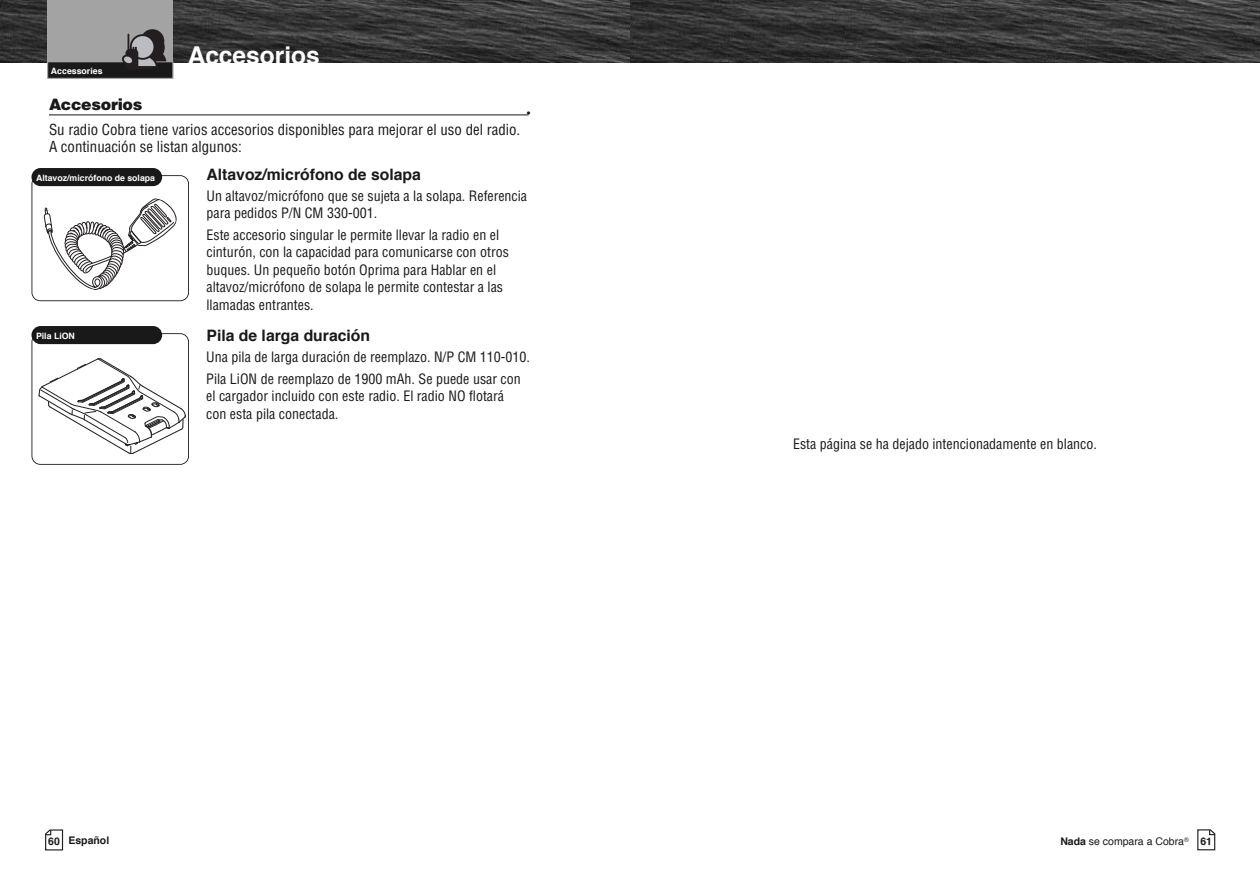
<style>
.page{position:relative;width:1260px;height:882px;background:#fff}
.page>*{position:absolute;margin:0;border:0;box-sizing:border-box;transform-origin:0 0}
.t1{font:700 24.5px "Helvetica";color:#fff}
.t2{font:700 15.75px "Helvetica";color:#191919}
.t3{font:900 15.75px "Helvetica LT Std";letter-spacing:-.02em;color:#191919}
.t4{font:condensed 14.88px/17.5px "Helvetica LT Std";color:#191919}
.t5{font:condensed 14px/17.5px "Helvetica LT Std";color:#191919}
.t6{font:700 14px "Helvetica";color:#191919}
.t7{font:10.5px "Helvetica";color:#191919}
.t8{font:700 10.5px "Helvetica";color:#191919}
.t9{font:700 8.75px "Helvetica";color:#fff}
.t10{font:6.3px "Helvetica";color:#191919}
.s1{font-weight:700}
</style>
<div class="page">
<img style="left:0;top:0;width:630px;height:63px">
<div style="left:47px;top:0;width:126px;height:63px;background:#a3a3a3"></div>
<div style="left:48px;top:62px;width:124px;height:16px;background:#191919"></div>
<div style="left:47px;top:61px;width:126px;height:18px;border:1px solid #a3a3a3"></div>
<div style="left:141px;top:29px;width:23px;height:24px;background:#231f20;border-radius:50%"></div>
<div style="left:126px;top:49px;width:12px;height:21px;background:#231f20;border-radius:4px"></div>
<svg style="left:121px;top:34px;width:45px;height:33px"></svg>
<hr style="left:49px;top:114px;width:480px;height:1px;background:#191919">
<svg style="left:44px;top:198px;width:133px;height:92px"></svg>
<div style="left:32px;top:175px;width:157px;height:126px;border:2px solid #191919;border-radius:9px"></div>
<div style="left:32px;top:168px;width:130px;height:18px;background:#191919;border-radius:9px"></div>
<svg style="left:45px;top:829px;width:19px;height:21px"></svg>
<svg style="left:630px;top:0;width:630px;height:63px;background:#363636"></svg>
<svg style="left:1197px;top:829px;width:18px;height:21px"></svg>
<svg style="left:39px;top:358px;width:147px;height:96px"></svg>
<div style="left:32px;top:333px;width:157px;height:132px;border:2px solid #191919;border-radius:9px"></div>
<div style="left:32px;top:326px;width:130px;height:18px;background:#191919;border-radius:9px"></div>
<p class="t9" style="left:51px;top:67px;width:53px">Introduction</p>
<p class="t9" style="left:51px;top:67px;width:53px">Accessories</p>
<p class="t3" style="left:49px;top:98px;width:95px">Accesorios</p>
<h1 class="t1" style="left:188px;top:46px;width:134px">Accesorios</h1>
<p class="t6" style="left:526px;top:108px;width:6px">•</p>
<p class="t4" style="left:49px;top:122px;width:473px">Su radio Cobra tiene varios accesorios disponibles para mejorar el uso del radio.<br>A continuación se listan algunos:</p>
<p class="t2" style="left:206px;top:168px;width:216px">Altavoz/micrófono de solapa</p>
<p class="t5" style="left:206px;top:188px;width:322px">Un altavoz/micrófono que se sujeta a la solapa. Referencia para pedidos P/N CM 330-001.</p>
<p class="t5" style="left:206px;top:227px;width:304px">Este accesorio singular le permite llevar la radio en el cinturón, con la capacidad para comunicarse con otros buques. Un pequeño botón Oprima para Hablar en el altavoz/micrófono de solapa le permite contestar a las llamadas entrantes.</p>
<p class="t2" style="left:206px;top:329px;width:165px">Pila de larga duración</p>
<p class="t5" style="left:206px;top:348px;width:325px;line-height:21.3px">Una pila de larga duración de reemplazo. N/P CM 110-010.<br>Pila LiON de reemplazo de 1900 mAh. Se puede usar con</p>
<p class="t5" style="left:206px;top:388px;width:299px">el cargador incluido con este radio. El radio NO flotará con esta pila conectada.</p>
<p class="t9" style="left:36px;top:174px;width:121px">Altavoz/micrófono de solapa</p>
<p class="t9" style="left:36px;top:332px;width:40px">Pila LiON</p>
<p class="t5" style="left:793px;top:437px;width:305px">Esta página se ha dejado intencionadamente en blanco.</p>
<p class="t8" style="left:48px;top:836px;width:62px">60 Español</p>
<p class="t7" style="left:1060px;top:837px;width:125px"><span class="s1">Nada</span> se compara a Cobra</p>
<p class="t8" style="left:1200px;top:837px;width:13px">61</p>
<p class="t10" style="left:1184px;top:837px;width:6px">®</p>
</div>
